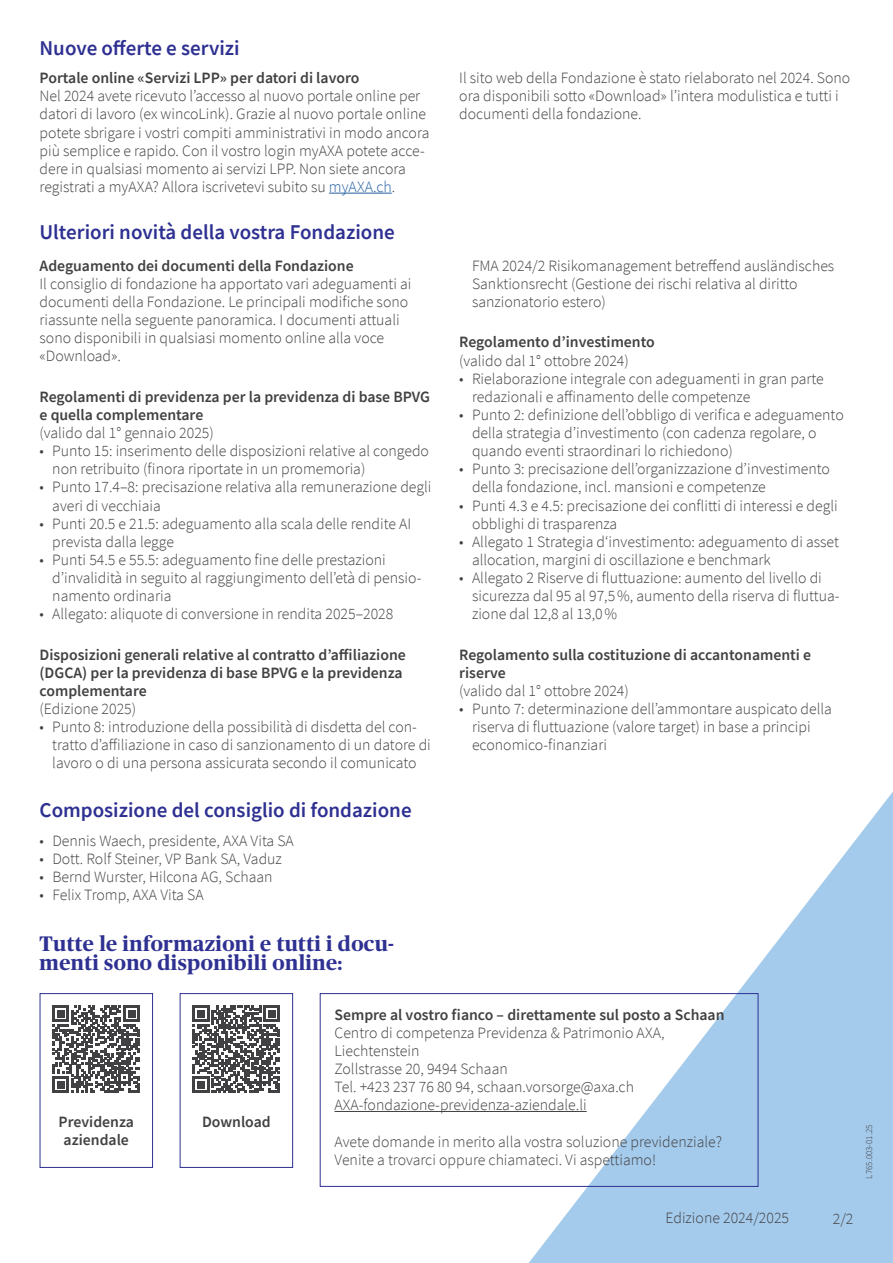
<style>
.page{position:relative;width:893px;height:1263px;background:#fff}
.page>*{position:absolute;margin:0;border:0;box-sizing:border-box;transform-origin:0 0}
.t1{font:600 21px "Source Sans Pro";color:#2e3092}
.t2{font:700 21px/19px "Publico Headline";letter-spacing:.02em;color:#2e3092}
.t3{font:300 15.75px/18.1px "Source Sans Pro";color:#414042}
.t4{font:600 15.75px/18.1px "Source Sans Pro";color:#414042}
.t5{font:300 9px "Source Sans Pro";color:#414042}
.s1{color:#215e9e}
</style>
<div class="page">
<svg style="left:293px;top:792px;width:600px;height:471px"></svg>
<hr style="left:329px;top:193px;width:63px;height:1px;background:#215e9e">
<div style="left:40px;top:993px;width:113px;height:175px;border:1px solid #2e3092"></div>
<div style="left:180px;top:993px;width:113px;height:175px;border:1px solid #2e3092"></div>
<svg style="left:193px;top:1005px;width:87px;height:88px"></svg>
<svg style="left:53px;top:1005px;width:87px;height:88px"></svg>
<hr style="left:334px;top:1111px;width:253px;height:1px;background:#414042">
<div style="left:320px;top:993px;width:438px;height:194px;border:1px solid #2e3092"></div>
<h1 class="t1" style="left:40px;top:35px;width:202px">Nuove offerte e servizi</h1>
<p class="t4" style="left:40px;top:69px;width:321px">Portale online «Servizi LPP» per datori di lavoro</p>
<p class="t3" style="left:40px;top:87px;width:391px">Nel 2024 avete ricevuto l’accesso al nuovo portale online per datori di lavoro (ex wincoLink). Grazie al nuovo portale online potete sbrigare i vostri compiti amministrativi in modo ancora più semplice e rapido. Con il vostro login myAXA potete acce&shy;dere in qualsiasi momento ai servizi LPP. Non siete ancora registrati a myAXA? Allora iscrivetevi subito su <span class="s1">myAXA.ch</span>.</p>
<h1 class="t1" style="left:40px;top:218px;width:357px">Ulteriori novità della vostra Fondazione</h1>
<p class="t4" style="left:40px;top:256px;width:316px">Adeguamento dei documenti della Fondazione</p>
<p class="t3" style="left:40px;top:275px;width:373px">Il consiglio di fondazione ha apportato vari adeguamenti ai documenti della Fondazione. Le principali modifiche sono riassunte nella seguente panoramica. I documenti attuali sono disponibili in qualsiasi momento online alla voce «Download».</p>
<p class="t4" style="left:40px;top:387px;width:392px">Regolamenti di previdenza per la previdenza di base BPVG e quella complementare</p>
<p class="t3" style="left:40px;top:424px;width:176px">(valido dal 1° gennaio 2025)</p>
<p class="t3" style="left:52px;top:442px;width:378px;text-indent:-13px">• Punto 15: inserimento delle disposizioni relative al congedo non retribuito (finora riportate in un promemoria)</p>
<p class="t3" style="left:52px;top:478px;width:381px;text-indent:-13px">• Punto 17.4–8: precisazione relativa alla remunerazione degli averi di vecchiaia</p>
<p class="t3" style="left:52px;top:514px;width:360px;text-indent:-13px">• Punti 20.5 e 21.5: adeguamento alla scala delle rendite AI prevista dalla legge</p>
<p class="t3" style="left:52px;top:551px;width:371px;text-indent:-13px">• Punti 54.5 e 55.5: adeguamento fine delle prestazioni d’invalidità in seguito al raggiungimento dell’età di pensio&shy;namento ordinaria</p>
<p class="t3" style="left:40px;top:605px;width:355px">• Allegato: aliquote di conversione in rendita 2025–2028</p>
<p class="t4" style="left:40px;top:645px;width:368px">Disposizioni generali relative al contratto d’affiliazione (DGCA) per la previdenza di base BPVG e la previdenza complementare</p>
<p class="t3" style="left:40px;top:700px;width:98px">(Edizione 2025)</p>
<p class="t3" style="left:52px;top:718px;width:380px;text-indent:-13px">• Punto 8: introduzione della possibilità di disdetta del con&shy;tratto d’affiliazione in caso di sanzionamento di un datore di lavoro o di una persona assicurata secondo il comunicato</p>
<h1 class="t1" style="left:40px;top:797px;width:374px">Composizione del consiglio di fondazione</h1>
<p class="t3" style="left:40px;top:831px;width:256px">• Dennis Waech, presidente, AXA Vita SA</p>
<p class="t3" style="left:40px;top:849px;width:244px">• Dott. Rolf Steiner, VP Bank SA, Vaduz</p>
<p class="t3" style="left:40px;top:867px;width:234px">• Bernd Wurster, Hilcona AG, Schaan</p>
<p class="t3" style="left:40px;top:885px;width:166px">• Felix Tromp, AXA Vita SA</p>
<p class="t3" style="left:459px;top:69px;width:393px">Il sito web della Fondazione è stato rielaborato nel 2024. Sono ora disponibili sotto «Download» l’intera modulistica e tutti i documenti della fondazione.</p>
<p class="t3" style="left:472px;top:256px;width:364px">FMA 2024/2 Risikomanagement betreffend ausländisches<br>Sanktionsrecht (Gestione dei rischi relativa al diritto sanzionatorio estero)</p>
<p class="t4" style="left:459px;top:333px;width:197px">Regolamento d’investimento</p>
<p class="t3" style="left:459px;top:351px;width:171px">(valido dal 1° ottobre 2024)</p>
<p class="t3" style="left:472px;top:369px;width:353px;text-indent:-13px">• Rielaborazione integrale con adeguamenti in gran parte redazionali e affinamento delle competenze</p>
<p class="t3" style="left:472px;top:406px;width:373px;text-indent:-13px">• Punto 2: definizione dell’obbligo di verifica e adeguamento della strategia d’investimento (con cadenza regolare, o quando eventi straordinari lo richiedono)</p>
<p class="t3" style="left:472px;top:460px;width:360px;text-indent:-13px">• Punto 3: precisazione dell’organizzazione d’investimento della fondazione, incl. mansioni e competenze</p>
<p class="t3" style="left:472px;top:496px;width:367px;text-indent:-13px">• Punti 4.3 e 4.5: precisazione dei conflitti di interessi e degli obblighi di trasparenza</p>
<p class="t3" style="left:472px;top:532px;width:368px;text-indent:-13px">• Allegato 1 Strategia d‘investimento: adeguamento di asset allocation, margini di oscillazione e benchmark</p>
<p class="t3" style="left:472px;top:569px;width:369px;text-indent:-13px">• Allegato 2 Riserve di fluttuazione: aumento del livello di sicurezza dal 95 al 97,5%, aumento della riserva di fluttua&shy;zione dal 12,8 al 13,0%</p>
<p class="t4" style="left:459px;top:645px;width:353px">Regolamento sulla costituzione di accantonamenti e riserve</p>
<p class="t3" style="left:459px;top:682px;width:171px">(valido dal 1° ottobre 2024)</p>
<p class="t3" style="left:472px;top:700px;width:361px;text-indent:-13px">• Punto 7: determinazione dell’ammontare auspicato della riserva di fluttuazione (valore target) in base a principi economico-finanziari</p>
<h1 class="t2" style="left:40px;top:932px;width:356px">Tutte le informazioni e tutti i docu&shy;menti sono disponibili online:</h1>
<p class="t4" style="left:334px;top:1005px;width:392px">Sempre al vostro fianco – direttamente sul posto a Schaan</p>
<p class="t3" style="left:334px;top:1023px;width:332px">Centro di competenza Previdenza &amp; Patrimonio AXA, Liechtenstein<br>Zollstrasse 20, 9494 Schaan<br>Tel. +423 237 76 80 94, schaan.vorsorge@axa.ch AXA-fondazione-previdenza-aziendale.li</p>
<p class="t3" style="left:334px;top:1132px;width:389px">Avete domande in merito alla vostra soluzione previdenziale?<br>Venite a trovarci oppure chiamateci. Vi aspettiamo!</p>
<p class="t4" style="left:59px;top:1113px;width:77px;text-align:center">Previdenza aziendale</p>
<p class="t4" style="left:202px;top:1113px;width:70px">Download</p>
<p class="t5" style="left:864px;top:1178px;width:55px;rotate:-90deg">L765.003-01.25</p>
<p class="t3" style="left:665px;top:1209px;width:125px">Edizione 2024/2025</p>
<p class="t3" style="left:833px;top:1209px;width:22px">2/2</p>
</div>
